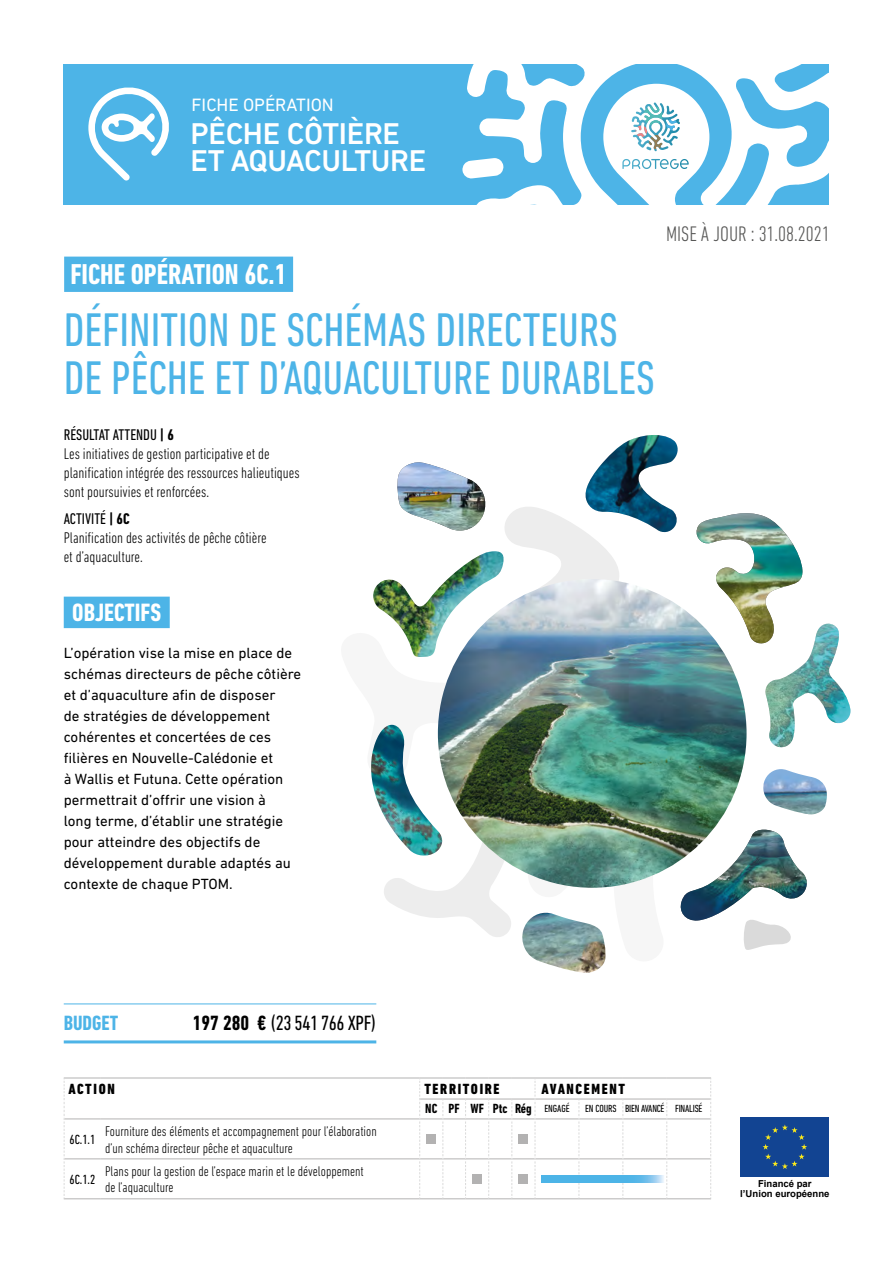
<style>
.page{position:relative;width:893px;height:1263px;background:#fff}
.page>*{position:absolute;margin:0;border:0;box-sizing:border-box;transform-origin:0 0}
.t1{font:condensed 48px/48px "DIN Next LT Pro";color:#4db4e7}
.t2{font:500 30.6px/26.2px "DIN Next LT Pro";letter-spacing:-.01em;color:#fff}
.t3{font:700 condensed 29.25px "DIN Next LT Pro";color:#fff}
.t4{font:700 condensed 25.5px "DIN Next LT Pro";color:#fff}
.t5{font:300 condensed 21.45px "DIN Next LT Pro";color:#575756}
.t6{font:condensed 21px "DIN Next LT Pro";letter-spacing:-.02em;color:#000}
.t7{font:700 condensed 21px "DIN Next LT Pro";color:#4db4e7}
.t8{font:18.15px "DIN Next LT Pro";color:#fff}
.t9{font:300 condensed 15.75px/18.9px "DIN Next LT Pro";color:#000}
.t10{font:15px/21px "DIN Next LT Pro";color:#000}
.t11{font:800 condensed 15px "DIN Next LT Pro";letter-spacing:.11em;color:#000}
.t12{font:300 condensed 14.25px/16.5px "DIN Next LT Pro";color:#000}
.t13{font:700 condensed 13.5px "DIN Next LT Pro";color:#000}
.t14{font:condensed 13.5px "DIN Next LT Pro";color:#000}
.t15{font:condensed 10.5px "DIN Next LT Pro";letter-spacing:-.02em;color:#000}
.t16{font:700 9.6px/9.6px "Arial";color:#000;text-align:center}
.s1{font-weight:400}
.s2{font-weight:700}
.s3{font-weight:400;font-size:10.5px}
</style>
<div class="page">
<div style="left:64px;top:257px;width:229px;height:35px;background:#4db4e7"></div>
<div style="left:741px;top:1117px;width:88px;height:59px;background:#124492"></div>
<svg style="left:763px;top:1124px;width:44px;height:45px"></svg>
<hr style="left:64px;top:1003px;width:312px;height:1px;background:#4db4e7">
<hr style="left:64px;top:1040px;width:312px;height:3px;background:#4db4e7">
<div style="left:64px;top:597px;width:106px;height:31px;background:#4db4e7"></div>
<hr style="left:64px;top:1077px;width:37px;height:1px;background:#b3b2b2">
<hr style="left:101px;top:1077px;width:319px;height:1px;background:#b3b2b2">
<hr style="left:535px;top:1077px;width:44px;height:1px;background:#b3b2b2">
<hr style="left:579px;top:1077px;width:44px;height:1px;background:#b3b2b2">
<hr style="left:623px;top:1077px;width:44px;height:1px;background:#b3b2b2">
<hr style="left:667px;top:1077px;width:44px;height:1px;background:#b3b2b2">
<hr style="left:535px;top:1099px;width:44px;height:1px;background:#b3b2b2">
<hr style="left:579px;top:1099px;width:44px;height:1px;background:#b3b2b2">
<hr style="left:623px;top:1099px;width:44px;height:1px;background:#b3b2b2">
<hr style="left:667px;top:1099px;width:43px;height:1px;background:#b3b2b2">
<hr style="left:65px;top:1118px;width:36px;height:1px;background:#b3b2b2">
<hr style="left:101px;top:1118px;width:318px;height:1px;background:#b3b2b2">
<hr style="left:535px;top:1118px;width:44px;height:1px;background:#b3b2b2">
<hr style="left:579px;top:1118px;width:43px;height:1px;background:#b3b2b2">
<hr style="left:623px;top:1118px;width:43px;height:1px;background:#b3b2b2">
<hr style="left:667px;top:1118px;width:43px;height:1px;background:#b3b2b2">
<hr style="left:65px;top:1158px;width:36px;height:1px;background:#b3b2b2">
<hr style="left:101px;top:1158px;width:318px;height:1px;background:#b3b2b2">
<hr style="left:535px;top:1158px;width:44px;height:1px;background:#b3b2b2">
<hr style="left:579px;top:1158px;width:43px;height:1px;background:#b3b2b2">
<hr style="left:623px;top:1158px;width:43px;height:1px;background:#b3b2b2">
<hr style="left:667px;top:1158px;width:43px;height:1px;background:#b3b2b2">
<hr style="left:64px;top:1198px;width:37px;height:1px;background:#b3b2b2">
<hr style="left:101px;top:1198px;width:319px;height:1px;background:#b3b2b2">
<hr style="left:535px;top:1198px;width:44px;height:1px;background:#b3b2b2">
<hr style="left:579px;top:1198px;width:44px;height:1px;background:#b3b2b2">
<hr style="left:623px;top:1198px;width:44px;height:1px;background:#b3b2b2">
<hr style="left:667px;top:1198px;width:44px;height:1px;background:#b3b2b2">
<svg style="left:419px;top:1077px;width:117px;height:122px"></svg>
<svg style="left:622px;top:1099px;width:1px;height:99px"></svg>
<svg style="left:666px;top:1099px;width:1px;height:99px"></svg>
<svg style="left:710px;top:1078px;width:1px;height:120px"></svg>
<svg style="left:579px;top:1099px;width:1px;height:99px"></svg>
<svg style="left:64px;top:1078px;width:1px;height:120px"></svg>
<div style="left:427px;top:1135px;width:9px;height:9px;background:#b3b2b2"></div>
<div style="left:519px;top:1135px;width:9px;height:9px;background:#b3b2b2"></div>
<div style="left:472px;top:1175px;width:10px;height:9px;background:#b3b2b2"></div>
<div style="left:519px;top:1175px;width:9px;height:9px;background:#b3b2b2"></div>
<svg style="left:384px;top:809px;width:280px;height:128px"></svg>
<img style="left:372px;top:780px;width:71px;height:77px">
<svg style="left:713px;top:827px;width:78px;height:123px"></svg>
<img style="left:678px;top:830px;width:129px;height:91px">
<img style="left:438px;top:579px;width:308px;height:309px;border-radius:154px">
<img style="left:696px;top:623px;width:155px;height:125px">
<img style="left:696px;top:513px;width:107px;height:134px">
<img style="left:371px;top:435px;width:308px;height:345px">
<img style="left:396px;top:462px;width:90px;height:72px">
<img style="left:521px;top:913px;width:85px;height:60px">
<img style="left:763px;top:769px;width:64px;height:45px">
<div style="left:64px;top:64px;width:765px;height:140px;background:#4db4e7"></div>
<svg style="left:462px;top:64px;width:367px;height:140px"></svg>
<svg style="left:632px;top:103px;width:25px;height:33px"></svg>
<svg style="left:622px;top:159px;width:67px;height:10px"></svg>
<svg style="left:88px;top:87px;width:81px;height:94px"></svg>
<svg style="left:541px;top:1176px;width:123px;height:6px"></svg>
<p class="t8" style="left:192px;top:94px;width:144px">FICHE OPÉRATION</p>
<h2 class="t2" style="left:191px;top:121px;width:237px">PÊCHE CÔTIÈRE<br>ET AQUACULTURE</h2>
<h3 class="t3" style="left:70px;top:258px;width:218px">FICHE OPÉRATION 6C.1</h3>
<h1 class="t1" style="left:64px;top:305px;width:593px">DÉFINITION DE SCHÉMAS DIRECTEURS<br>DE PÊCHE ET D’AQUACULTURE DURABLES</h1>
<p class="t9" style="left:64px;top:425px;width:237px"><span class="s1">RÉSULTAT ATTENDU</span> <span class="s2">| 6<br></span>Les initiatives de gestion participative et de planification intégrée des ressources halieutiques sont poursuivies et renforcées.</p>
<p class="t9" style="left:64px;top:509px;width:204px"><span class="s1">ACTIVITÉ</span> <span class="s2">| 6C<br></span>Planification des activités de pêche côtière et d’aquaculture.</p>
<h3 class="t5" style="left:666px;top:222px;width:165px">MISE À JOUR : 31.08.2021</h3>
<h3 class="t4" style="left:72px;top:598px;width:90px">OBJECTIFS</h3>
<p class="t10" style="left:64px;top:643px;width:239px">L’opération vise la mise en place de schémas directeurs de pêche côtière et d’aquaculture afin de disposer<br>de stratégies de développement cohérentes et concertées de ces filières en Nouvelle-Calédonie et<br>à Wallis et Futuna. Cette opération permettrait d’offrir une vision à<br>long terme, d’établir une stratégie pour atteindre des objectifs de développement durable adaptés au contexte de chaque PTOM.</p>
<h3 class="t7" style="left:64px;top:1011px;width:56px">BUDGET</h3>
<h3 class="t6" style="left:193px;top:1011px;width:185px"><span class="s2">197 280 €</span> (23 541 766 XPF)</h3>
<p class="t11" style="left:68px;top:1080px;width:48px">ACTION</p>
<p class="t11" style="left:424px;top:1080px;width:77px">TERRITOIRE</p>
<p class="t11" style="left:541px;top:1080px;width:85px">AVANCEMENT</p>
<p class="t13" style="left:425px;top:1101px;width:146px">NC PF WF Ptc Rég <span class="s3">ENGAGÉ</span></p>
<p class="t15" style="left:585px;top:1103px;width:119px">EN COURS BIEN AVANCÉ FINALISÉ</p>
<p class="t14" style="left:70px;top:1132px;width:27px">6C.1.1</p>
<p class="t12" style="left:105px;top:1123px;width:273px">Fourniture des éléments et accompagnement pour l’élaboration d’un schéma directeur pêche et aquaculture</p>
<p class="t14" style="left:70px;top:1172px;width:27px">6C.1.2</p>
<p class="t12" style="left:105px;top:1163px;width:260px">Plans pour la gestion de l’espace marin et le développement de l’aquaculture</p>
<p class="t16" style="left:740px;top:1179px;width:91px">Financé par<br>l’Union européenne</p>
</div>
